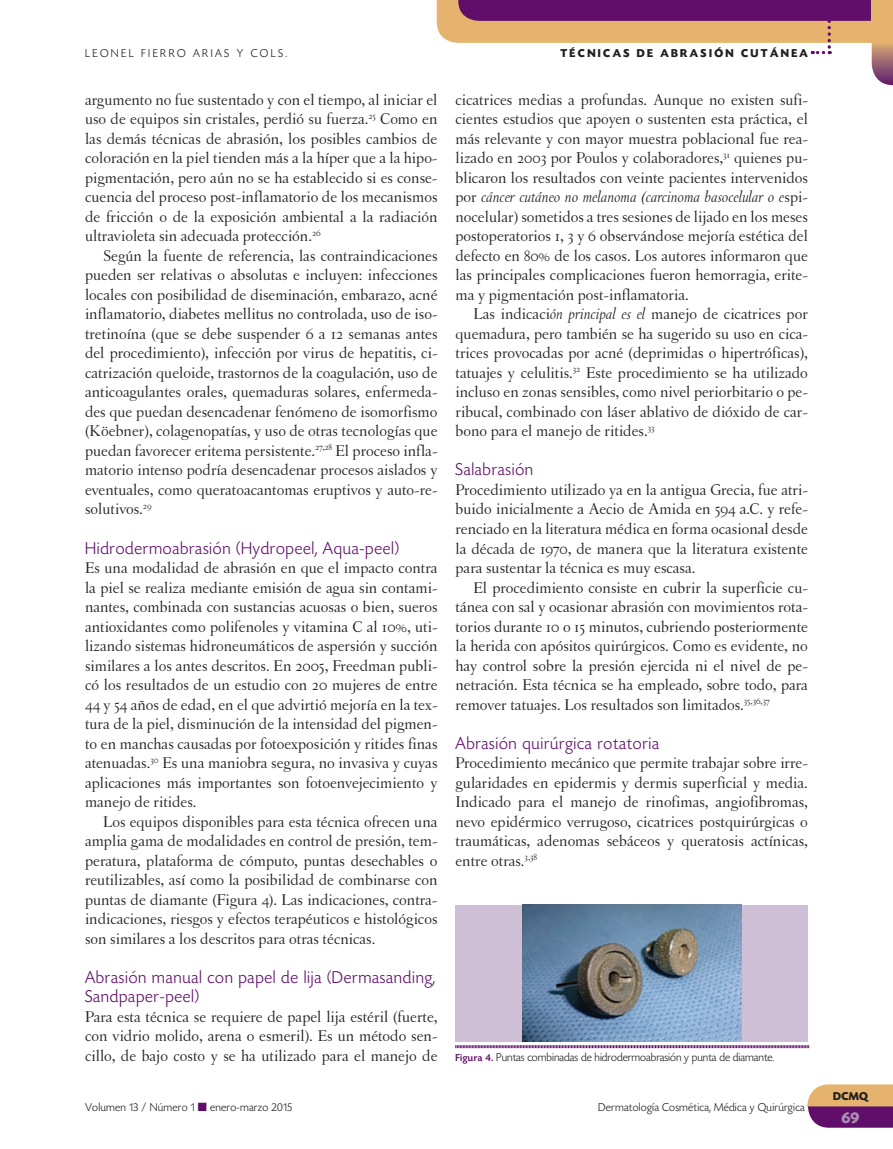
<style>
.page{position:relative;width:893px;height:1149px;background:#fff}
.page>*{position:absolute;margin:0;border:0;box-sizing:border-box;transform-origin:0 0}
.t1{font:300 18px/19.5px "Today HEF";letter-spacing:.04em;color:#600e69}
.t2{font:16.5px/19.5px "Letras Oldstyle";color:#231f20;text-align:justify}
.t3{font:700 16.5px "Today HEF";color:#aa8cb4}
.t4{font:300 12px "Today HEF";letter-spacing:.02em;color:#231f20}
.t5{font:300 12px "Today HEF";color:#231f20}
.t6{font:700 12px "Today HEF";letter-spacing:.2em;color:#231f20}
.t7{font:300 12px "Today HEF";letter-spacing:.2em;color:#231f20}
.s1{color:#600e69}
.s2{font-style:italic}
.s3{font-weight:500;font-size:10.5px;color:#600e69}
</style>
<div class="page">
<svg style="left:807px;top:1084px;width:86px;height:43px;background:#ab6d74"></svg>
<svg style="left:436px;top:0;width:457px;height:85px"></svg>
<div style="left:455px;top:904px;width:353px;height:137px;background:#cfbfd6"></div>
<img style="left:522px;top:904px;width:219px;height:137px">
<svg style="left:455px;top:1045px;width:354px;height:3px"></svg>
<p class="t7" style="left:85px;top:47px;width:204px">LEONEL FIERRO ARIAS Y COLS.</p>
<p class="t6" style="left:560px;top:47px;width:249px">TÉCNICAS DE ABRASIÓN CUTÁNEA</p>
<p class="t2" style="left:85px;top:90px;width:354px">argumento no fue sustentado y con el tiempo, al iniciar el uso de equipos sin cristales, perdió su fuerza.<sup>25</sup> Como en las demás técnicas de abrasión, los posibles cambios de coloración en la piel tienden más a la híper que a la hipo&shy;pigmentación, pero aún no se ha establecido si es conse&shy;cuencia del proceso post-inflamatorio de los mecanismos de fricción o de la exposición ambiental a la radiación ultravioleta sin adecuada protección.<sup>26</sup></p>
<p class="t2" style="left:85px;top:246px;width:354px;text-indent:18px">Según la fuente de referencia, las contraindicaciones pueden ser relativas o absolutas e incluyen: infecciones locales con posibilidad de diseminación, embarazo, acné inflamatorio, diabetes mellitus no controlada, uso de iso&shy;tretinoína (que se debe suspender 6 a 12 semanas antes del procedimiento), infección por virus de hepatitis, ci&shy;catrización queloide, trastornos de la coagulación, uso de anticoagulantes orales, quemaduras solares, enfermeda&shy;des que puedan desencadenar fenómeno de isomorfismo (Köebner), colagenopatías, y uso de otras tecnologías que puedan favorecer eritema persistente.<sup>27,28</sup> El proceso infla&shy;matorio intenso podría desencadenar procesos aislados y eventuales, como queratoacantomas eruptivos y auto-re&shy;solutivos.<sup>29</sup></p>
<p class="t1" style="left:85px;top:538px;width:315px">Hidrodermoabrasión (Hydropeel, Aqua-peel)</p>
<p class="t2" style="left:85px;top:558px;width:354px">Es una modalidad de abrasión en que el impacto contra la piel se realiza mediante emisión de agua sin contami&shy;nantes, combinada con sustancias acuosas o bien, sueros antioxidantes como polifenoles y vitamina C al 10%, uti&shy;lizando sistemas hidroneumáticos de aspersión y succión similares a los antes descritos. En 2005, Freedman publi&shy;có los resultados de un estudio con 20 mujeres de entre 44 y 54 años de edad, en el que advirtió mejoría en la tex&shy;tura de la piel, disminución de la intensidad del pigmen&shy;to en manchas causadas por fotoexposición y ritides finas atenuadas.<sup>30</sup> Es una maniobra segura, no invasiva y cuyas aplicaciones más importantes son fotoenvejecimiento y manejo de ritides.</p>
<p class="t2" style="left:85px;top:811px;width:354px;text-indent:18px">Los equipos disponibles para esta técnica ofrecen una amplia gama de modalidades en control de presión, tem&shy;peratura, plataforma de cómputo, puntas desechables o reutilizables, así como la posibilidad de combinarse con puntas de diamante (Figura 4). Las indicaciones, contra&shy;indicaciones, riesgos y efectos terapéuticos e histológicos son similares a los descritos para otras técnicas.</p>
<p class="t1" style="left:85px;top:967px;width:352px">Abrasión manual con papel de lija (Dermasanding,<br>Sandpaper-peel)</p>
<p class="t2" style="left:85px;top:1006px;width:354px">Para esta técnica se requiere de papel lija estéril (fuerte, con vidrio molido, arena o esmeril). Es un método sen&shy;cillo, de bajo costo y se ha utilizado para el manejo de</p>
<p class="t4" style="left:85px;top:1100px;width:209px">Volumen 13 / Número 1 <span class="s1">■</span> enero-marzo 2015</p>
<p class="t2" style="left:455px;top:90px;width:354px">cicatrices medias a profundas. Aunque no existen sufi&shy;cientes estudios que apoyen o sustenten esta práctica, el más relevante y con mayor muestra poblacional fue rea&shy;lizado en 2003 por Poulos y colaboradores,<sup>31</sup> quienes pu&shy;blicaron los resultados con veinte pacientes intervenidos por <span class="s2">cáncer cutáneo no melanoma (carcinoma basocelular o e</span>spi&shy;nocelular) sometidos a tres sesiones de lijado en los meses postoperatorios 1, 3 y 6 observándose mejoría estética del defecto en 80% de los casos. Los autores informaron que las principales complicaciones fueron hemorragia, erite&shy;ma y pigmentación post-inflamatoria.</p>
<p class="t2" style="left:455px;top:304px;width:354px;text-indent:18px">Las indicaci<span class="s2">ón principal es el</span> manejo de cicatrices por quemadura, pero también se ha sugerido su uso en cica&shy;trices provocadas por acné (deprimidas o hipertróficas), tatuajes y celulitis.<sup>32</sup> Este procedimiento se ha utilizado incluso en zonas sensibles, como nivel periorbitario o pe&shy;ribucal, combinado con láser ablativo de dióxido de car&shy;bono para el manejo de ritides.<sup>33</sup></p>
<p class="t1" style="left:455px;top:460px;width:79px">Salabrasión</p>
<p class="t2" style="left:455px;top:480px;width:354px">Procedimiento utilizado ya en la antigua Grecia, fue atri&shy;buido inicialmente a Aecio de Amida en 594 a.C. y refe&shy;renciado en la literatura médica en forma ocasional desde la década de 1970, de manera que la literatura existente para sustentar la técnica es muy escasa.</p>
<p class="t2" style="left:455px;top:577px;width:354px;text-indent:18px">El procedimiento consiste en cubrir la superficie cu&shy;tánea con sal y ocasionar abrasión con movimientos rota&shy;torios durante 10 o 15 minutos, cubriendo posteriormente la herida con apósitos quirúrgicos. Como es evidente, no hay control sobre la presión ejercida ni el nivel de pe&shy;netración. Esta técnica se ha empleado, sobre todo, para remover tatuajes. Los resultados son limitados.<sup>35,36,37</sup></p>
<p class="t1" style="left:455px;top:733px;width:205px">Abrasión quirúrgica rotatoria</p>
<p class="t2" style="left:455px;top:753px;width:354px">Procedimiento mecánico que permite trabajar sobre irre&shy;gularidades en epidermis y dermis superficial y media.<br>Indicado para el manejo de rinofimas, angiofibromas, nevo epidérmico verrugoso, cicatrices postquirúrgicas o traumáticas, adenomas sebáceos y queratosis actínicas, entre otras.<sup>3,38</sup></p>
<p class="t5" style="left:455px;top:1050px;width:320px"><span class="s3">Figura 4.</span> Puntas combinadas de hidrodermoabrasión y punta de diamante.</p>
<p class="t4" style="left:598px;top:1100px;width:208px">Dermatología Cosmética, Médica y Quirúrgica</p>
<p class="t6" style="left:833px;top:1089px;width:36px">DCMQ</p>
<p class="t3" style="left:841px;top:1108px;width:20px">69</p>
</div>
